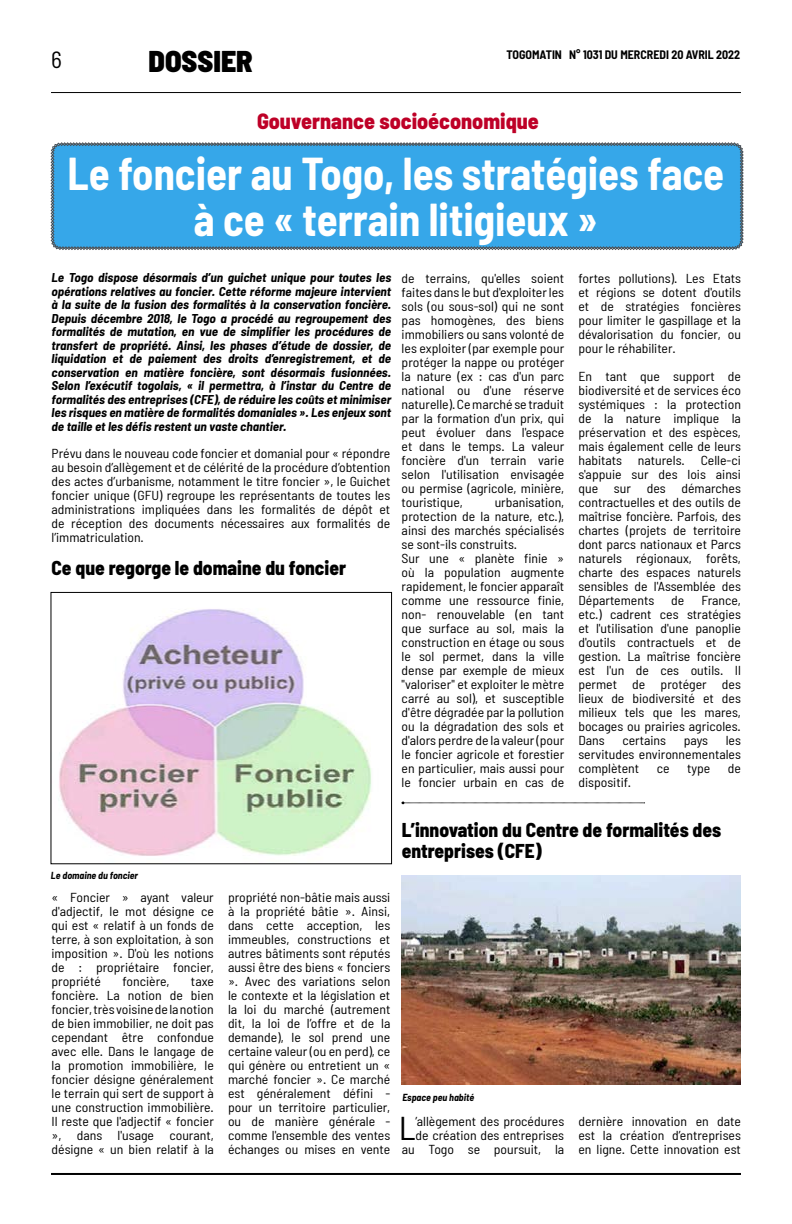
<style>
.page{position:relative;width:792px;height:1224px;background:#fff}
.page>*{position:absolute;margin:0;border:0;box-sizing:border-box;transform-origin:0 0}
.t1{font:700 semi-condensed 45px/46px "Barlow";color:#fff;text-align:center;scale:.95 1}
.t2{font:semi-condensed 33px "Barlow";color:#000;scale:1.06 1}
.t3{font:900 semi-condensed 30px "Barlow";color:#000}
.t4{font:semi-condensed 23.3px "Barlow";color:#000}
.t5{font:800 semi-condensed 22px "Barlow";color:#be0027}
.t6{font:800 semi-condensed 20px/21px "Barlow";color:#000}
.t7{font:semi-condensed 13px/14px "Barlow";color:#000;text-align:justify;scale:1.06 1}
.t8{font:italic 700 semi-condensed 12.5px/13.5px "Barlow";color:#000;text-align:justify;scale:1.05 1}
.t9{font:700 semi-condensed 12px "Barlow";color:#000}
.t10{font:italic 700 semi-condensed 10px "Barlow";color:#000}
</style>
<div class="page">
<hr style="left:51px;top:1173px;width:690px;height:2px;background:#000">
<hr style="left:51px;top:92px;width:690px;height:1px;background:#000">
<svg style="left:51px;top:142px;width:692px;height:108px;background:#3aa4e2"></svg>
<svg style="left:402px;top:801px;width:243px;height:3px"></svg>
<img style="left:59px;top:609px;width:312px;height:247px">
<div style="left:51px;top:592px;width:341px;height:272px;border:1px solid #000"></div>
<img style="left:402px;top:876px;width:339px;height:209px">
<h3 class="t4" style="left:51px;top:45px;width:12px">6</h3>
<p class="t9" style="left:506px;top:48px;width:235px">TOGOMATIN N° 1031 DU MERCREDI 20 AVRIL 2022</p>
<h3 class="t3" style="left:149px;top:43px;width:106px">DOSSIER</h3>
<h3 class="t5" style="left:257px;top:107px;width:283px">Gouvernance socioéconomique</h3>
<h1 class="t1" style="left:67px;top:150px;width:693px">Le foncier au Togo, les stratégies face à ce « terrain litigieux »</h1>
<p class="t8" style="left:52px;top:270px;width:325px">Le Togo dispose désormais d’un guichet unique pour toutes les opérations relatives au foncier. Cette réforme majeure intervient à la suite de la fusion des formalités à la conservation foncière.<br>Depuis décembre 2018, le Togo a procédé au regroupement des formalités de mutation, en vue de simplifier les procédures de transfert de propriété. Ainsi, les phases d’étude de dossier, de liquidation et de paiement des droits d’enregistrement, et de conservation en matière foncière, sont désormais fusionnées.<br>Selon l’exécutif togolais, « il permettra, à l’instar du Centre de formalités des entreprises (CFE), de réduire les coûts et minimiser les risques en matière de formalités domaniales ». Les enjeux sont de taille et les défis restent un vaste chantier.</p>
<p class="t7" style="left:578px;top:271px;width:155px">fortes pollutions). Les Etats et régions se dotent d'outils et de stratégies foncières pour limiter le gaspillage et la dévalorisation du foncier, ou pour le réhabiliter.</p>
<p class="t7" style="left:578px;top:369px;width:155px">En tant que support de biodiversité et de services éco systémiques : la protection de la nature implique la préservation et des espèces, mais également celle de leurs habitats naturels. Celle-ci s'appuie sur des lois ainsi que sur des démarches contractuelles et des outils de maîtrise foncière. Parfois, des chartes (projets de territoire dont parcs nationaux et Parcs naturels régionaux, forêts, charte des espaces naturels sensibles de l'Assemblée des Départements</p>
<p class="t7" style="left:402px;top:271px;width:155px">de terrains, qu'elles soient faites dans le but d'exploiter les sols (ou sous-sol) qui ne sont pas homogènes, des biens immobiliers ou sans volonté de les exploiter (par exemple pour protéger la nappe ou protéger la nature (ex : cas d'un parc national ou d'une réserve naturelle). Ce marché se traduit par la formation d'un prix, qui peut évoluer dans l'espace et dans le temps. La valeur foncière d'un terrain varie selon l'utilisation envisagée ou permise (agricole, minière, touristique,</p>
<p class="t7" style="left:52px;top:446px;width:321px">Prévu dans le nouveau code foncier et domanial pour « répondre au besoin d’allègement et de célérité de la procédure d’obtention des actes d’urbanisme, notamment le titre foncier », le Guichet foncier unique (GFU) regroupe les représentants de toutes les administrations impliquées dans les formalités de dépôt et de réception des documents nécessaires aux formalités de l’immatriculation.</p>
<h3 class="t6" style="left:52px;top:557px;width:296px">Ce que regorge le domaine du foncier</h3>
<p class="t7" style="left:402px;top:495px;width:155px;text-align:left;text-indent:93px">urbanisation, protection de la nature, etc.), ainsi des marchés spécialisés se sont-ils construits.<br>Sur une « planète finie » où la population augmente rapidement, le foncier apparaît comme une ressource finie, non- renouvelable (en tant que surface au sol, mais la construction en étage ou sous le sol permet, dans la ville dense par exemple de mieux "valoriser" et exploiter le mètre carré au sol), et susceptible d'être dégradée par la pollution ou la dégradation des sols et d'alors perdre de la valeur (pour le foncier agricole et forestier en particulier, mais aussi pour le foncier urbain en cas de</p>
<p class="t7" style="left:578px;top:593px;width:155px;text-indent:123px">France, etc.) cadrent ces stratégies et l'utilisation d'une panoplie d'outils contractuels et de gestion. La maîtrise foncière est l'un de ces outils. Il permet de protéger des lieux de biodiversité et des milieux tels que les mares, bocages ou prairies agricoles.<br>Dans</p>
<p class="t7" style="left:671px;top:593px;width:14px">de</p>
<p class="t7" style="left:578px;top:733px;width:155px;text-indent:147px">les servitudes environnementales complètent</p>
<p class="t7" style="left:622px;top:733px;width:43px">certains</p>
<p class="t7" style="left:684px;top:733px;width:24px">pays</p>
<p class="t7" style="left:657px;top:761px;width:14px">ce</p>
<p class="t7" style="left:687px;top:761px;width:23px">type</p>
<p class="t7" style="left:728px;top:761px;width:14px">de</p>
<p class="t7" style="left:578px;top:775px;width:51px">dispositif.</p>
<p class="t10" style="left:51px;top:869px;width:89px">Le domaine du foncier</p>
<p class="t7" style="left:52px;top:890px;width:155px">« Foncier » ayant valeur d'adjectif, le mot désigne ce qui est « relatif à un fonds de terre, à son exploitation, à son imposition ». D'où les notions de : propriétaire foncier, propriété</p>
<p class="t7" style="left:122px;top:974px;width:46px">foncière,</p>
<p class="t7" style="left:52px;top:974px;width:155px;text-indent:139px">taxe foncière. La notion de bien foncier, très voisine de la notion de bien immobilier, ne doit pas cependant être confondue avec elle. Dans le langage de la promotion immobilière, le foncier désigne généralement le terrain qui sert de support à une construction immobilière.<br>Il reste que l'adjectif « foncier », dans l'usage courant, désigne « un bien relatif à la</p>
<h3 class="t6" style="left:402px;top:819px;width:321px">L’innovation du Centre de formalités des entreprises (CFE)</h3>
<p class="t7" style="left:228px;top:890px;width:155px">propriété non-bâtie mais aussi à la propriété bâtie ». Ainsi, dans cette acception, les immeubles, constructions et autres bâtiments sont réputés aussi être des biens « fonciers ». Avec des variations selon le contexte et la législation et la loi du marché (autrement dit, la loi de l’offre et de la demande), le sol prend une certaine valeur (ou en perd), ce qui génère ou entretient un « marché foncier ». Ce marché est généralement défini - pour un territoire particulier, ou de manière générale - comme l'ensemble des ventes échanges ou mises en vente</p>
<p class="t10" style="left:402px;top:1092px;width:73px">Espace peu habité</p>
<p class="t7" style="left:402px;top:1114px;width:155px;text-align:right">’allègement des procédures de création des entreprises au Togo se poursuit, la</p>
<p class="t7" style="left:578px;top:1114px;width:155px">dernière innovation en date est la création d’entreprises en ligne. Cette innovation est</p>
<h2 class="t2" style="left:399px;top:1108px;width:17px">L</h2>
</div>
